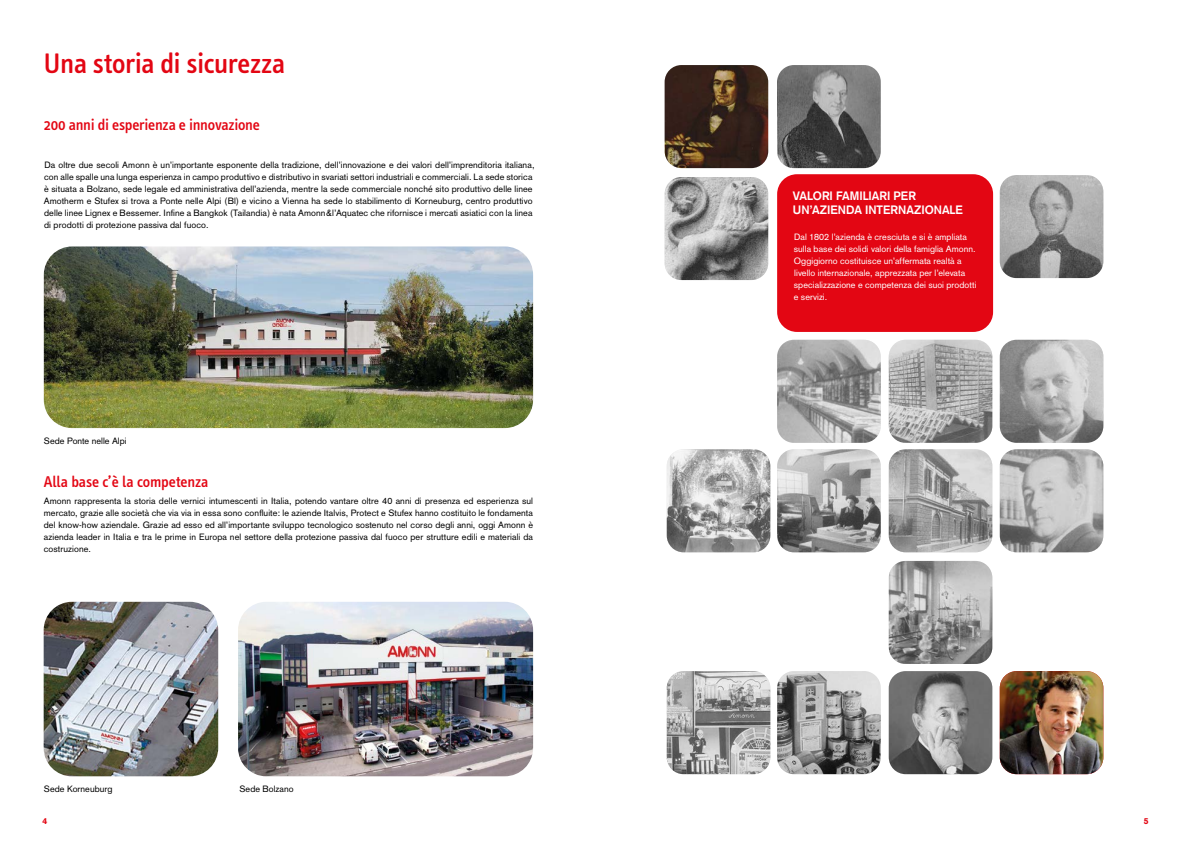
<style>
.page{position:relative;width:1191px;height:842px;background:#fff}
.page>*{position:absolute;margin:0;border:0;box-sizing:border-box;transform-origin:0 0}
.t1{font:500 29px "Info Text";letter-spacing:-.015em;color:#e30613}
.t2{font:500 16px "Info Text";letter-spacing:-.015em;color:#e30613}
.t3{font:700 12px/14.4px "Akzidenz Grotesk";color:#fff}
.t4{font:9px/12px "Akzidenz Grotesk";letter-spacing:.01em;color:#000}
.t5{font:9px/12px "Akzidenz Grotesk";letter-spacing:.005em;color:#fff}
.t6{font:900 8.5px "Akzidenz Grotesk";color:#e30613}
</style>
<div class="page">
<img style="left:44px;top:602px;width:174px;height:174px">
<img style="left:44px;top:246px;width:489px;height:182px">
<img style="left:238px;top:602px;width:295px;height:174px">
<div style="left:777px;top:174px;width:216px;height:158px;background:#e30613;border-radius:20px"></div>
<img style="left:664px;top:65px;width:104px;height:103px">
<img style="left:664px;top:177px;width:104px;height:103px">
<img style="left:777px;top:65px;width:103px;height:103px">
<img style="left:999px;top:175px;width:104px;height:103px">
<img style="left:777px;top:340px;width:103px;height:103px">
<img style="left:888px;top:340px;width:104px;height:103px">
<img style="left:999px;top:340px;width:104px;height:103px">
<img style="left:999px;top:449px;width:104px;height:103px">
<img style="left:667px;top:449px;width:103px;height:103px">
<img style="left:777px;top:449px;width:103px;height:103px">
<img style="left:888px;top:449px;width:104px;height:103px">
<img style="left:888px;top:561px;width:104px;height:103px">
<img style="left:777px;top:671px;width:103px;height:103px">
<img style="left:888px;top:671px;width:104px;height:103px">
<img style="left:999px;top:671px;width:104px;height:103px">
<img style="left:667px;top:671px;width:103px;height:103px">
<h1 class="t1" style="left:44px;top:47px;width:243px">Una storia di sicurezza</h1>
<h2 class="t2" style="left:44px;top:116px;width:218px">200 anni di esperienza e innovazione</h2>
<p class="t4" style="left:44px;top:159px;width:492px">Da oltre due secoli Amonn è un’importante esponente della tradizione, dell’innovazione e dei valori dell’imprenditoria italiana, con alle spalle una lunga esperienza in campo produttivo e distributivo in svariati settori industriali e commerciali. La sede storica è situata a Bolzano, sede legale ed amministrativa dell’azienda, mentre la sede commerciale nonché sito produttivo delle linee Amotherm e Stufex si trova a Ponte nelle Alpi (Bl) e vicino a Vienna ha sede lo stabilimento di Korneuburg, centro produttivo delle linee Lignex e Bessemer. Infine a Bangkok (Tailandia) è nata Amonn&amp;l’Aquatec che rifornisce i mercati asiatici con la linea di prodotti di protezione passiva dal fuoco.</p>
<p class="t4" style="left:44px;top:435px;width:84px">Sede Ponte nelle Alpi</p>
<h2 class="t2" style="left:44px;top:473px;width:166px">Alla base c’è la competenza</h2>
<p class="t4" style="left:44px;top:495px;width:491px;text-align:justify">Amonn rappresenta la storia delle vernici intumescenti in Italia, potendo vantare oltre 40 anni di presenza ed esperienza sul mercato, grazie alle società che via via in essa sono confluite: le aziende Italvis, Protect e Stufex hanno costituito le fondamenta del know-how aziendale. Grazie ad esso ed all’importante sviluppo tecnologico sostenuto nel corso degli anni, oggi Amonn è azienda leader in Italia e tra le prime in Europa nel settore della protezione passiva dal fuoco per strutture edili e materiali da costruzione.</p>
<p class="t4" style="left:44px;top:783px;width:70px">Sede Korneuburg</p>
<p class="t4" style="left:239px;top:783px;width:56px">Sede Bolzano</p>
<h3 class="t3" style="left:793px;top:188px;width:171px">VALORI FAMILIARI PER<br>UN’AZIENDA INTERNAZIONALE</h3>
<p class="t5" style="left:794px;top:231px;width:184px">Dal 1802 l’azienda è cresciuta e si è ampliata sulla base dei solidi valori della famiglia Amonn.<br>Oggigiorno costituisce un’affermata realtà a livello internazionale, apprezzata per l’elevata specializzazione e competenza dei suoi prodotti e servizi.</p>
<p class="t6" style="left:43px;top:816px;width:6px">4</p>
<p class="t6" style="left:1143px;top:816px;width:6px">5</p>
</div>
